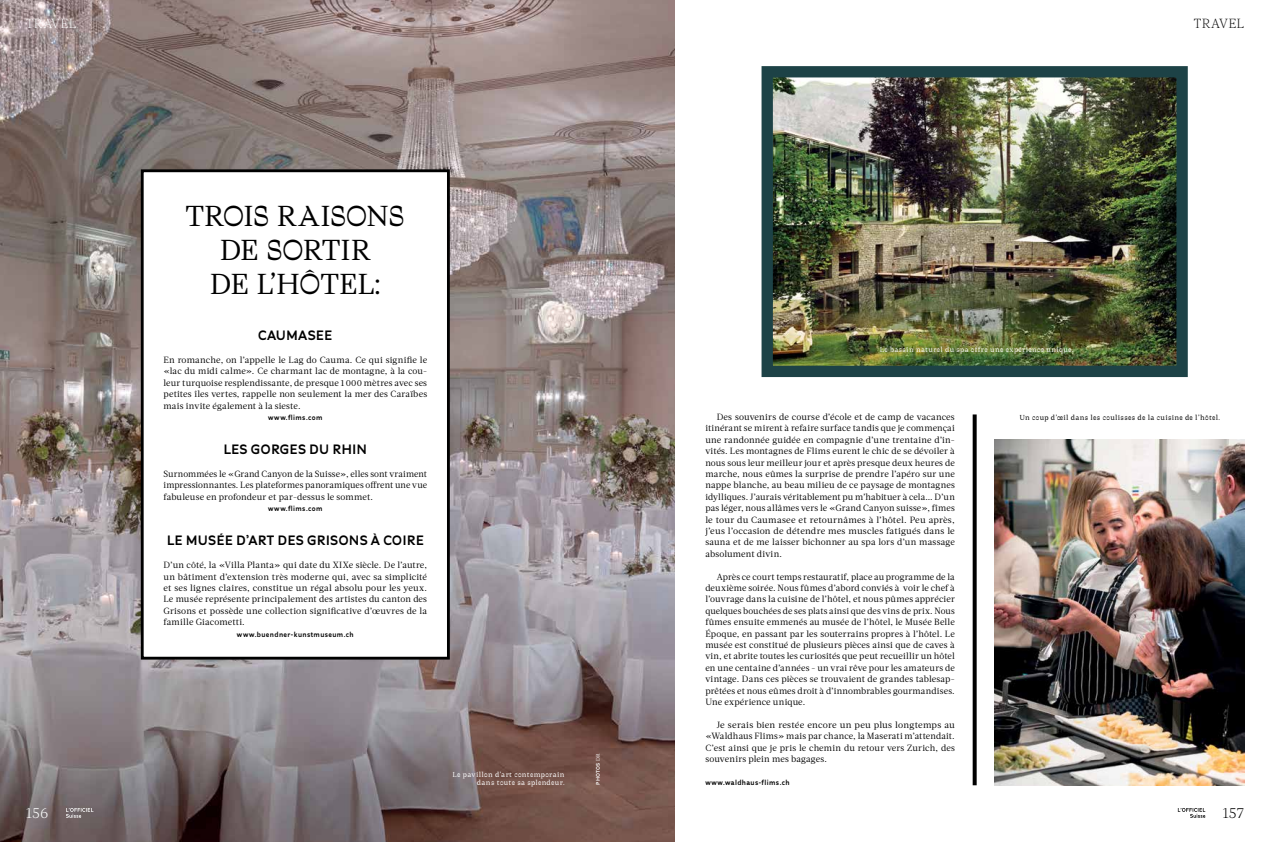
<style>
.page{position:relative;width:1270px;height:842px;background:#fff}
.page>*{position:absolute;margin:0;border:0;box-sizing:border-box;transform-origin:0 0}
.t1{font:28px/34.2px "Traulha Jornau";letter-spacing:-.02em;color:#000;text-align:center}
.t2{font:300 15px "Acta";color:#000}
.t3{font:300 15px "Acta";color:#fff}
.t4{font:13.2px "Traulha Lineara";letter-spacing:.01em;color:#000}
.t5{font:300 13.2px "Acta";letter-spacing:.025em;color:#fff}
.t6{font:300 13.2px "Acta";letter-spacing:.025em;color:#000}
.t7{font:9px/11.4px "Acta";letter-spacing:.02em;color:#000;text-align:justify}
.t8{font:7px/8.5px "Traulha Jornau";letter-spacing:.055em;color:#fff;text-align:right}
.t9{font:7px "Traulha Lineara";letter-spacing:.055em;color:#000}
.t10{font:7px "Traulha Jornau";letter-spacing:.05em;color:#000}
.t11{font:5px "Traulha Lineara";letter-spacing:.03em;color:#fff}
.s1{font-family:"Traulha Jornau"}
</style>
<div class="page">
<svg style="left:1178px;top:808px;width:27px;height:10px"></svg>
<img style="left:0;top:0;width:674px;height:842px">
<img style="left:995px;top:440px;width:249px;height:345px">
<div style="left:142px;top:171px;width:306px;height:487px;background:#fff"></div>
<div style="left:141px;top:169px;width:309px;height:490px;border:3px solid #000"></div>
<img style="left:774px;top:78px;width:402px;height:287px">
<div style="left:762px;top:66px;width:426px;height:311px;border:11px solid #1d4246"></div>
<svg style="left:973px;top:414px;width:4px;height:371px"></svg>
<svg style="left:66px;top:808px;width:27px;height:10px"></svg>
<h3 class="t5" style="left:26px;top:15px;width:52px">TRAVEL</h3>
<h3 class="t6" style="left:1194px;top:15px;width:52px">TRAVEL</h3>
<h2 class="t3" style="left:26px;top:804px;width:24px">156</h2>
<h1 class="t1" style="left:186px;top:198px;width:221px">TROIS RAISONS<br>DE SORTIR<br>DE L’HÔTEL:</h1>
<h3 class="t4" style="left:258px;top:327px;width:76px">CAUMASEE</h3>
<p class="t7" style="left:163px;top:354px;width:265px">En romanche, on l’appelle le Lag do Cauma. Ce qui signifie le «lac du midi calme». Ce charmant lac de montagne, à la cou&shy;leur turquoise resplendissante, de presque 1000 mètres avec ses petites îles vertes, rappelle non seulement la mer des Caraïbes mais invite également à la sieste.</p>
<p class="t9" style="left:268px;top:413px;width:56px">www.flims.com</p>
<h3 class="t4" style="left:224px;top:441px;width:145px">LES GORGES DU RHIN</h3>
<p class="t7" style="left:163px;top:468px;width:265px">Surnommées le «Grand Canyon de la Suisse», elles sont vraiment impressionnantes. Les plateformes panoramiques offrent une vue fabuleuse en profondeur et par-dessus le sommet.</p>
<p class="t9" style="left:268px;top:504px;width:56px">www.flims.com</p>
<h3 class="t4" style="left:167px;top:532px;width:259px">LE MUSÉE D’ART DES GRISONS À COIRE</h3>
<p class="t7" style="left:163px;top:559px;width:265px">D’un côté, la «Villa Planta» qui date du XIXe siècle. De l’autre, un bâtiment d’extension très moderne qui, avec sa simplicité et ses lignes claires, constitue un régal absolu pour les yeux.<br>Le musée représente principalement des artistes du canton des Grisons et possède une collection significative d’œuvres de la famille Giacometti.</p>
<p class="t9" style="left:237px;top:629px;width:118px">www.buendner-kunstmuseum.ch</p>
<p class="t8" style="left:452px;top:770px;width:114px">Le pavillon d’art contemporain dans toute sa splendeur.</p>
<p class="t11" style="left:595px;top:785px;width:33px;rotate:-90deg">PHOTOS <span class="s1">DR</span></p>
<p class="t8" style="left:880px;top:345px;width:195px">Le bassin naturel du spa offre une expérience unique.</p>
<p class="t7" style="left:705px;top:411px;width:251px;text-indent:11px">Des souvenirs de course d’école et de camp de vacances itinérant se mirent à refaire surface tandis que je commençai une randonnée guidée en compagnie d’une trentaine d’in&shy;vités. Les montagnes de Flims eurent le chic de se dévoiler à nous sous leur meilleur jour et après presque deux heures de marche, nous eûmes la surprise de prendre l’apéro sur une nappe blanche, au beau milieu de ce paysage de montagnes idylliques. J’aurais véritablement pu m’habituer à cela... D’un pas léger, nous allâmes vers le «Grand Canyon suisse», fîmes le tour du Caumasee et retournâmes à l’hôtel. Peu après, j’eus l’occasion de détendre mes muscles fatigués dans le sauna et de me laisser bichonner au spa lors d’un massage absolument divin.</p>
<p class="t7" style="left:705px;top:571px;width:251px;text-indent:11px">Après ce court temps restauratif, place au programme de la deuxième soirée. Nous fûmes d’abord conviés à voir le chef à l’ouvrage dans la cuisine de l’hôtel, et nous pûmes apprécier quelques bouchées de ses plats ainsi que des vins de prix. Nous fûmes ensuite emmenés au musée de l’hôtel, le Musée Belle Époque, en passant par les souterrains propres à l’hôtel. Le musée est constitué de plusieurs pièces ainsi que de caves à vin, et abrite toutes les curiosités que peut recueillir un hôtel en une centaine d’années - un vrai rêve pour les amateurs de vintage. Dans ces pièces se trouvaient de grandes tablesap&shy;prêtées et nous eûmes droit à d’innombrables gourmandises.<br>Une expérience unique.</p>
<p class="t7" style="left:705px;top:719px;width:251px;text-indent:11px">Je serais bien restée encore un peu plus longtemps au «Waldhaus Flims» mais par chance, la Maserati m’attendait.<br>C’est ainsi que je pris le chemin du retour vers Zurich, des souvenirs plein mes bagages.</p>
<p class="t9" style="left:705px;top:778px;width:86px">www.waldhaus-flims.ch</p>
<p class="t10" style="left:1019px;top:413px;width:202px">Un coup d’œil dans les coulisses de la cuisine de l’hôtel.</p>
<h2 class="t2" style="left:1223px;top:804px;width:23px">157</h2>
</div>
